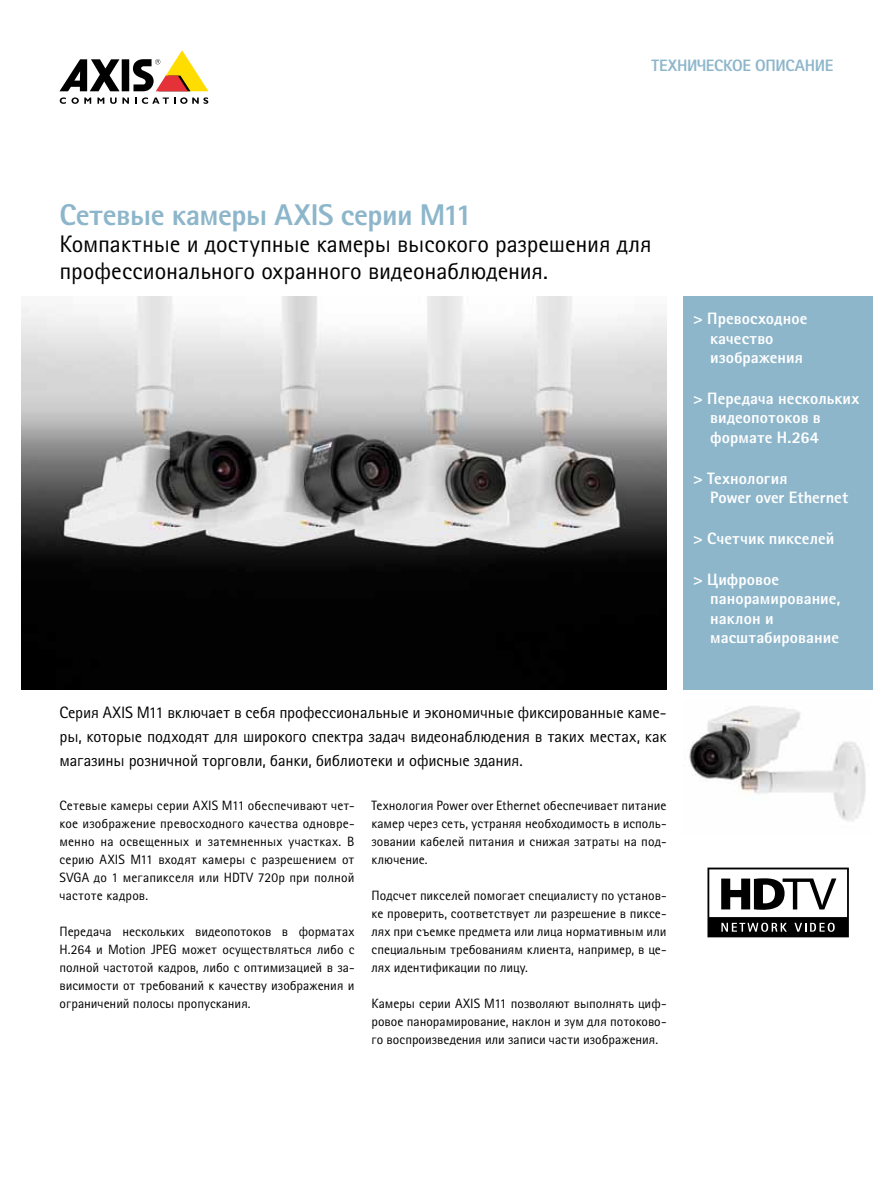
<style>
.page{position:relative;width:893px;height:1191px;background:#fff}
.page>*{position:absolute;margin:0;border:0;box-sizing:border-box;transform-origin:0 0}
.t1{font:800 30px "Rotis Sans Cyrillic";letter-spacing:-.015em;color:#8db6cb}
.t2{font:24px/27px "Rotis Sans Cyrillic";letter-spacing:-.005em;color:#000}
.t3{font:16.5px/24px "Rotis Sans Cyrillic";letter-spacing:-.01em;color:#000;text-align:justify}
.t4{font:800 16.5px/19.5px "Rotis Sans Cyrillic";letter-spacing:.005em;color:#fff}
.t5{font:800 16.5px "Rotis Sans Cyrillic";letter-spacing:-.02em;color:#8db6cb}
.t6{font:13.5px/18px "Rotis Sans Cyrillic";color:#000;text-align:justify}
</style>
<div class="page">
<div style="left:122px;top:59px;width:7px;height:32px;background:#000"></div>
<svg style="left:60px;top:59px;width:60px;height:32px"></svg>
<svg style="left:133px;top:50px;width:75px;height:41px"></svg>
<svg style="left:60px;top:97px;width:31px;height:7px"></svg>
<svg style="left:97px;top:98px;width:7px;height:6px"></svg>
<svg style="left:110px;top:98px;width:19px;height:6px"></svg>
<svg style="left:135px;top:97px;width:73px;height:7px"></svg>
<div style="left:684px;top:296px;width:189px;height:393px;background:#8db6cb"></div>
<img style="left:21px;top:296px;width:645px;height:393px">
<img style="left:689px;top:706px;width:177px;height:115px">
<svg style="left:707px;top:867px;width:142px;height:70px"></svg>
<p class="t5" style="left:652px;top:55px;width:183px">ТЕХНИЧЕСКОЕ ОПИСАНИЕ</p>
<h1 class="t1" style="left:60px;top:195px;width:415px">Сетевые камеры AXIS серии M11</h1>
<h2 class="t2" style="left:60px;top:230px;width:594px">Компактные и доступные камеры высокого разрешения для профессионального охранного видеонаблюдения.</h2>
<p class="t3" style="left:60px;top:700px;width:608px">Серия AXIS M11 включает в себя профессиональные и экономичные фиксированные каме&shy;ры, которые подходят для широкого спектра задач видеонаблюдения в таких местах, как магазины розничной торговли, банки, библиотеки и офисные здания.</p>
<p class="t6" style="left:60px;top:796px;width:297px">Сетевые камеры серии AXIS M11 обеспечивают чет&shy;кое изображение превосходного качества одновре&shy;менно на освещенных и затемненных участках. В серию AXIS M11 входят камеры с разрешением от SVGA до 1 мегапикселя или HDTV 720p при полной частоте кадров.</p>
<p class="t6" style="left:60px;top:922px;width:296px">Передача нескольких видеопотоков в форматах H.264 и Motion JPEG может осуществляться либо с полной частотой кадров, либо с оптимизацией в за&shy;висимости от требований к качеству изображения и ограничений полосы пропускания.</p>
<p class="t6" style="left:372px;top:796px;width:296px">Технология Power over Ethernet обеспечивает питание камер через сеть, устраняя необходимость в исполь&shy;зовании кабелей питания и снижая затраты на под&shy;ключение.</p>
<p class="t6" style="left:372px;top:886px;width:296px">Подсчет пикселей помогает специалисту по установ&shy;ке проверить, соответствует ли разрешение в пиксе&shy;лях при съемке предмета или лица нормативным или специальным требованиям клиента, например, в це&shy;лях идентификации по лицу.</p>
<p class="t6" style="left:372px;top:994px;width:296px">Камеры серии AXIS M11 позволяют выполнять циф&shy;ровое панорамирование, наклон и зум для потоково&shy;го воспроизведения или записи части изображения.</p>
<p class="t4" style="left:710px;top:308px;width:99px;text-indent:-17px">&gt; Превосходное качество изображения</p>
<p class="t4" style="left:710px;top:388px;width:151px;text-indent:-17px">&gt; Передача нескольких видеопотоков в формате H.264</p>
<p class="t4" style="left:710px;top:468px;width:139px;text-indent:-17px">&gt; Технология<br>Power over Ethernet</p>
<p class="t4" style="left:693px;top:528px;width:143px">&gt; Счетчик пикселей</p>
<p class="t4" style="left:710px;top:569px;width:132px;text-indent:-17px">&gt; Цифровое панорамирование, наклон и масштабирование</p>
</div>
